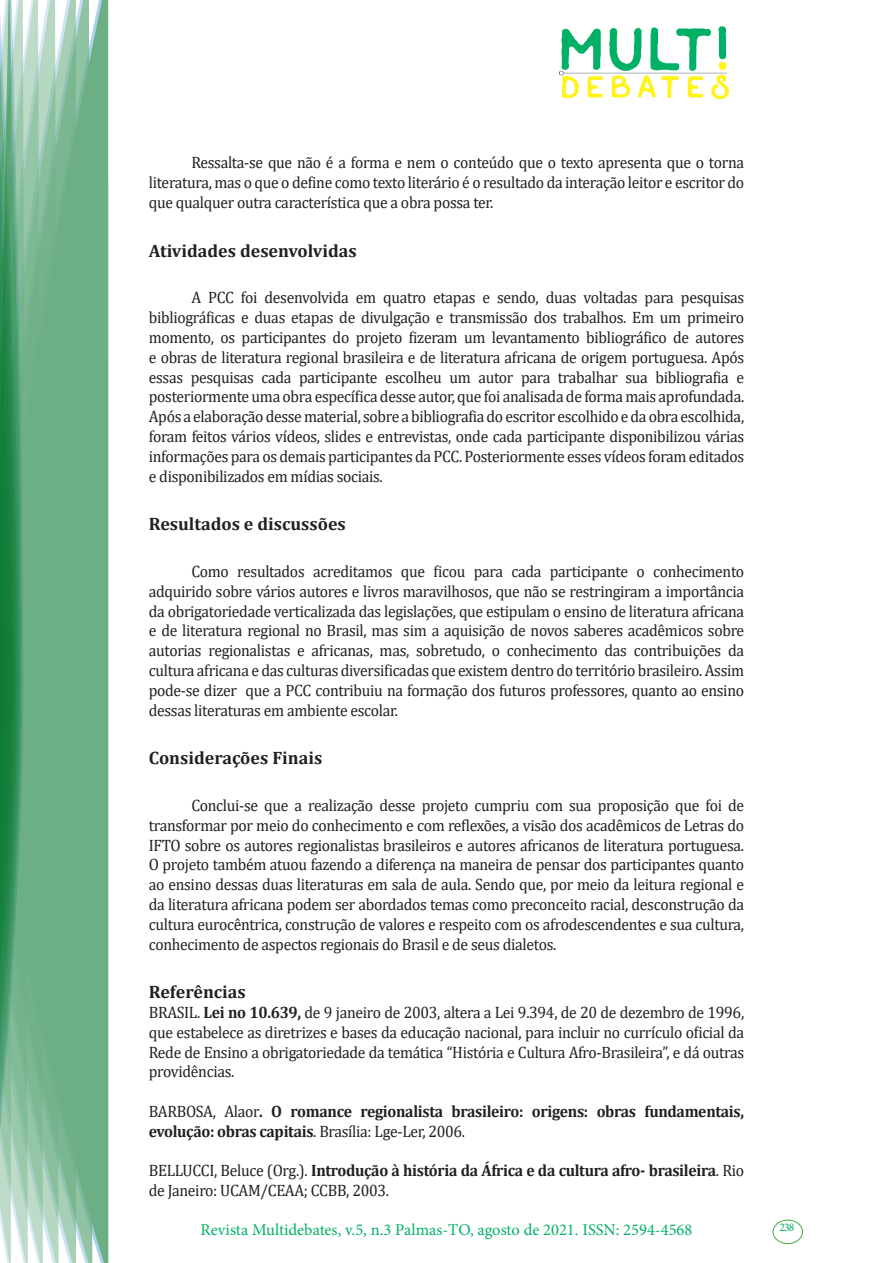
<style>
.page{position:relative;width:893px;height:1263px;background:#fff}
.page>*{position:absolute;margin:0;border:0;box-sizing:border-box;transform-origin:0 0}
.Subtítulo{font:700 18px "Cambria";color:#231f20}
.Texto_base{font:16.5px/19.8px "Cambria";letter-spacing:-.02em;color:#231f20;text-align:justify;scale:.95 1}
.Texto_base-2{font:700 16.5px/19.8px "Cambria";letter-spacing:-.02em;color:#231f20;scale:.95 1}
.t1{font:16.5px "Minion Pro";color:#00b064}
.t2{font:11.7px "Minion Pro";color:#00b064}
.s1{font-weight:700}
.s2{font-weight:400}
</style>
<div class="page">
<img style="left:559px;top:26px;width:169px;height:72px">
<div style="left:95px;top:0;width:14px;height:1263px;background:#6caf84"></div>
<svg style="left:79px;top:0;width:16px;height:1263px;fill:#6caf84"></svg>
<svg style="left:62px;top:0;width:17px;height:1263px;fill:#6caf84"></svg>
<svg style="left:45px;top:0;width:17px;height:1263px;fill:#6caf84"></svg>
<svg style="left:30px;top:0;width:15px;height:1263px;fill:#6caf84"></svg>
<svg style="left:0;top:0;width:30px;height:1263px"></svg>
<div style="left:772px;top:1219px;width:31px;height:25px;border:1px solid #40ae49;border-radius:50%"></div>
<p class="Texto_base" style="left:149px;top:153px;width:628px;text-indent:43px">Ressalta-se que não é a forma e nem o conteúdo que o texto apresenta que o torna literatura, mas o que o define como texto literário é o resultado da interação leitor e escritor do que qualquer outra característica que a obra possa ter.</p>
<p class="Subtítulo" style="left:149px;top:238px;width:209px">Atividades desenvolvidas</p>
<p class="Texto_base" style="left:149px;top:288px;width:628px;text-indent:43px">A PCC foi desenvolvida em quatro etapas e sendo, duas voltadas para pesquisas bibliográficas e duas etapas de divulgação e transmissão dos trabalhos. Em um primeiro momento, os participantes do projeto fizeram um levantamento bibliográfico de autores e obras de literatura regional brasileira e de literatura africana de origem portuguesa. Após essas pesquisas cada participante escolheu um autor para trabalhar sua bibliografia e posteriormente uma obra específica desse autor, que foi analisada de forma mais aprofundada.<br>Após a elaboração desse material, sobre a bibliografia do escritor escolhido e da obra escolhida, foram feitos vários vídeos, slides e entrevistas, onde cada participante disponibilizou várias informações para os demais participantes da PCC. Posteriormente esses vídeos foram editados e disponibilizados em mídias sociais.</p>
<p class="Subtítulo" style="left:149px;top:511px;width:199px">Resultados e discussões</p>
<p class="Texto_base" style="left:149px;top:561px;width:628px;text-indent:43px">Como resultados acreditamos que ficou para cada participante o conhecimento adquirido sobre vários autores e livros maravilhosos, que não se restringiram a importância da obrigatoriedade verticalizada das legislações, que estipulam o ensino de literatura africana e de literatura regional no Brasil, mas sim a aquisição de novos saberes acadêmicos sobre autorias regionalistas e africanas, mas, sobretudo, o conhecimento das contribuições da cultura africana e das culturas diversificadas que existem dentro do território brasileiro. Assim pode-se dizer que a PCC contribuiu na formação dos futuros professores, quanto ao ensino dessas literaturas em ambiente escolar.</p>
<p class="Subtítulo" style="left:149px;top:745px;width:175px">Considerações Finais</p>
<p class="Texto_base" style="left:149px;top:795px;width:628px;text-indent:43px">Conclui-se que a realização desse projeto cumpriu com sua proposição que foi de transformar por meio do conhecimento e com reflexões, a visão dos acadêmicos de Letras do IFTO sobre os autores regionalistas brasileiros e autores africanos de literatura portuguesa.<br>O projeto também atuou fazendo a diferença na maneira de pensar dos participantes quanto ao ensino dessas duas literaturas em sala de aula. Sendo que, por meio da leitura regional e da literatura africana podem ser abordados temas como preconceito racial, desconstrução da cultura eurocêntrica, construção de valores e respeito com os afrodescendentes e sua cultura, conhecimento de aspectos regionais do Brasil e de seus dialetos.</p>
<p class="Subtítulo" style="left:149px;top:979px;width:99px">Referências</p>
<p class="Texto_base" style="left:149px;top:1002px;width:628px">BRASIL. <span class="s1">Lei no 10.639,</span> de 9 janeiro de 2003, altera a Lei 9.394, de 20 de dezembro de 1996, que estabelece as diretrizes e bases da educação nacional, para incluir no currículo oficial da Rede de Ensino a obrigatoriedade da temática “História e Cultura Afro-Brasileira”, e dá outras providências.</p>
<p class="Texto_base-2" style="left:149px;top:1101px;width:628px"><span class="s2">BARBOSA, Alaor</span>. O romance regionalista brasileiro: origens: obras fundamentais, evolução: obras capitais<span class="s2">. Brasília: Lge-Ler, 2006.</span></p>
<p class="Texto_base" style="left:149px;top:1161px;width:628px">BELLUCCI, Beluce (Org.). <span class="s1">Introdução à história da África e da cultura afro- brasileira</span>. Rio de Janeiro: UCAM/CEAA; CCBB, 2003.</p>
<p class="t1" style="left:200px;top:1218px;width:493px">Revista Multidebates, v.5, n.3 Palmas-TO, agosto de 2021. ISSN: 2594-4568</p>
<p class="t2" style="left:779px;top:1219px;width:16px">238</p>
</div>
